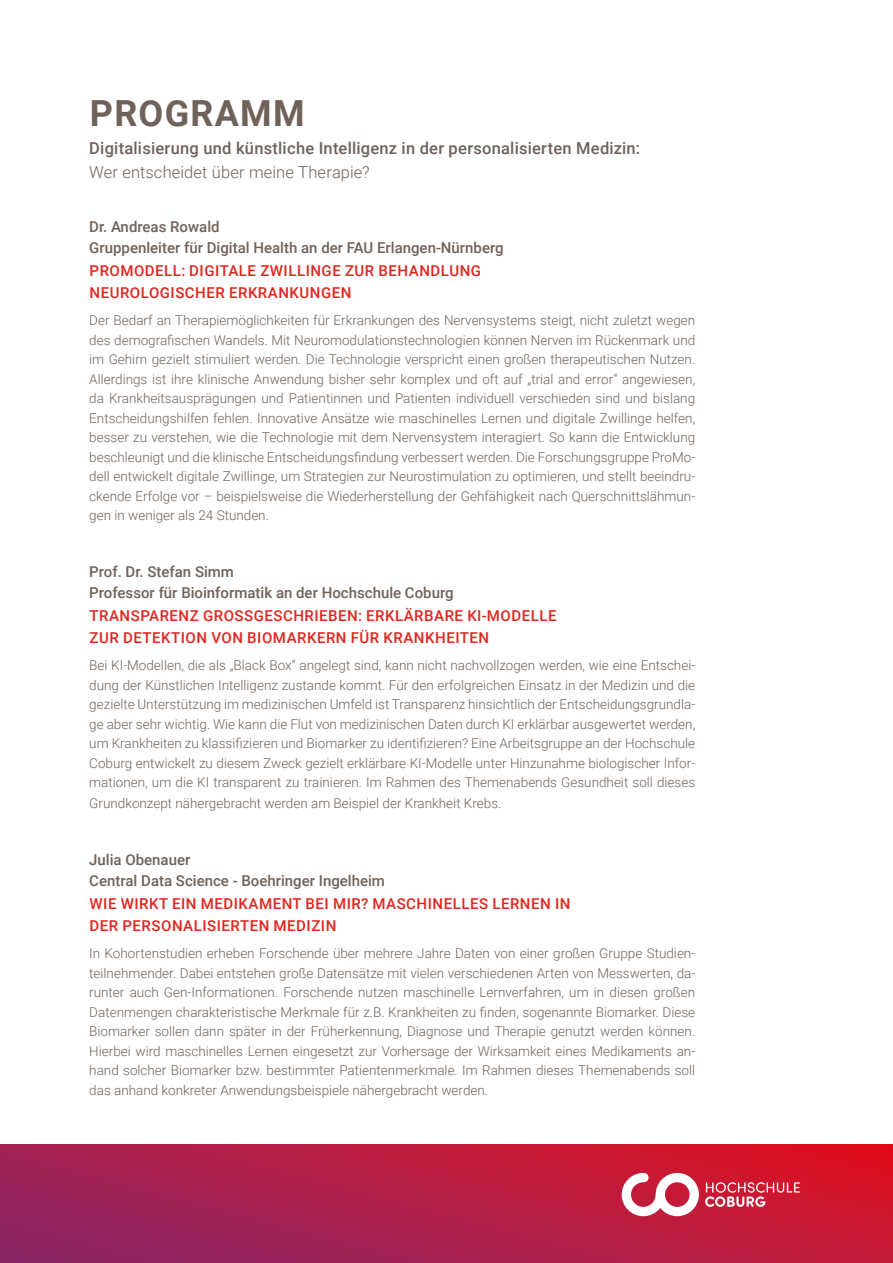
<style>
.page{position:relative;width:893px;height:1263px;background:#fff}
.page>*{position:absolute;margin:0;border:0;box-sizing:border-box;transform-origin:0 0}
.t1{font:700 36px "Roboto";letter-spacing:.035em;color:#6f625a}
.t2{font:500 16.5px "Roboto";letter-spacing:.015em;color:#6f625a}
.t3{font:300 16.5px "Roboto";letter-spacing:.005em;color:#6f625a}
.t4{font:500 15px/22.5px "Roboto";letter-spacing:.035em;color:#e1261d}
.t5{font:500 15px/21px "Roboto";color:#6f625a}
.t6{font:300 13.5px/19.5px "Roboto";color:#6f625a;text-align:justify}
</style>
<div class="page">
<svg style="left:0;top:1145px;width:893px;height:118px;background:#b11d46"></svg>
<svg style="left:705px;top:1182px;width:95px;height:25px;background:#d85265"></svg>
<svg style="left:622px;top:1173px;width:77px;height:43px"></svg>
<h1 class="t1" style="left:90px;top:88px;width:216px">PROGRAMM</h1>
<p class="t2" style="left:89px;top:137px;width:552px">Digitalisierung und künstliche Intelligenz in der personalisierten Medizin:</p>
<p class="t3" style="left:89px;top:161px;width:282px">Wer entscheidet über meine Therapie?</p>
<p class="t5" style="left:89px;top:216px;width:416px">Dr. Andreas Rowald<br>Gruppenleiter für Digital Health an der FAU Erlangen-Nürnberg</p>
<p class="t4" style="left:90px;top:259px;width:393px">PROMODELL: DIGITALE ZWILLINGE ZUR BEHANDLUNG<br>NEUROLOGISCHER ERKRANKUNGEN</p>
<p class="t6" style="left:89px;top:310px;width:607px">Der Bedarf an Therapiemöglichkeiten für Erkrankungen des Nervensystems steigt, nicht zuletzt wegen des demografischen Wandels. Mit Neuromodulationstechnologien können Nerven im Rückenmark und im Gehirn gezielt stimuliert werden. Die Technologie verspricht einen großen therapeutischen Nutzen.<br>Allerdings ist ihre klinische Anwendung bisher sehr komplex und oft auf „trial and error“ angewiesen, da Krankheitsausprägungen und Patientinnen und Patienten individuell verschieden sind und bislang Entscheidungshilfen fehlen. Innovative Ansätze wie maschinelles Lernen und digitale Zwillinge helfen, besser zu verstehen, wie die Technologie mit dem Nervensystem interagiert. So kann die Entwicklung beschleunigt und die klinische Entscheidungsfindung verbessert werden. Die Forschungsgruppe ProMo&shy;dell entwickelt digitale Zwillinge, um Strategien zur Neurostimulation zu optimieren, und stellt beeindru&shy;ckende Erfolge vor – beispielsweise die Wiederherstellung der Gehfähigkeit nach Querschnittslähmun&shy;gen in weniger als 24 Stunden.</p>
<p class="t5" style="left:89px;top:561px;width:366px">Prof. Dr. Stefan Simm<br>Professor für Bioinformatik an der Hochschule Coburg</p>
<p class="t4" style="left:90px;top:604px;width:469px">TRANSPARENZ GROSSGESCHRIEBEN: ERKLÄRBARE KI-MODELLE<br>ZUR DETEKTION VON BIOMARKERN FÜR KRANKHEITEN</p>
<p class="t6" style="left:89px;top:655px;width:607px">Bei KI-Modellen, die als „Black Box“ angelegt sind, kann nicht nachvollzogen werden, wie eine Entschei&shy;dung der Künstlichen Intelligenz zustande kommt. Für den erfolgreichen Einsatz in der Medizin und die gezielte Unterstützung im medizinischen Umfeld ist Transparenz hinsichtlich der Entscheidungsgrundla&shy;ge aber sehr wichtig. Wie kann die Flut von medizinischen Daten durch KI erklärbar ausgewertet werden, um Krankheiten zu klassifizieren und Biomarker zu identifizieren? Eine Arbeitsgruppe an der Hochschule Coburg entwickelt zu diesem Zweck gezielt erklärbare KI-Modelle unter Hinzunahme biologischer Infor&shy;mationen, um die KI transparent zu trainieren. Im Rahmen des Themenabends Gesundheit soll dieses</p>
<p class="t6" style="left:89px;top:793px;width:414px">Grundkonzept nähergebracht werden am Beispiel der Krankheit Krebs.</p>
<p class="t5" style="left:89px;top:849px;width:297px">Julia Obenauer<br>Central Data Science - Boehringer Ingelheim</p>
<p class="t4" style="left:90px;top:892px;width:482px">WIE WIRKT EIN MEDIKAMENT BEI MIR? MASCHINELLES LERNEN IN<br>DER PERSONALISIERTEN MEDIZIN</p>
<p class="t6" style="left:89px;top:943px;width:607px">In Kohortenstudien erheben Forschende über mehrere Jahre Daten von einer großen Gruppe Studien&shy;teilnehmender. Dabei entstehen große Datensätze mit vielen verschiedenen Arten von Messwerten, da&shy;runter auch Gen-Informationen. Forschende nutzen maschinelle Lernverfahren, um in diesen großen Datenmengen charakteristische Merkmale für z.B. Krankheiten zu finden, sogenannte Biomarker. Diese Biomarker sollen dann später in der Früherkennung, Diagnose und Therapie genutzt werden können.<br>Hierbei wird maschinelles Lernen eingesetzt zur Vorhersage der Wirksamkeit eines Medikaments an&shy;hand solcher Biomarker bzw. bestimmter Patientenmerkmale. Im Rahmen dieses Themenabends soll das anhand konkreter Anwendungsbeispiele nähergebracht werden.</p>
</div>
